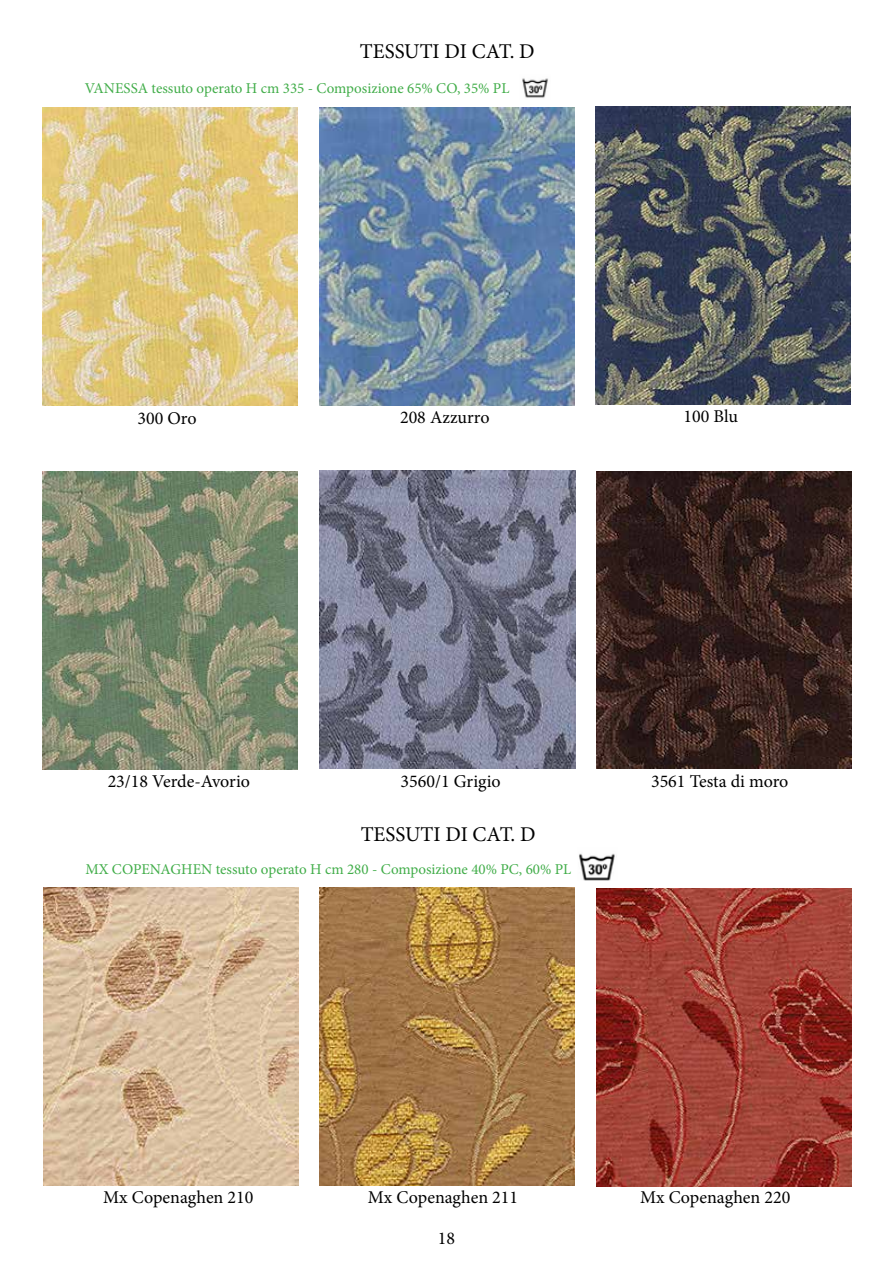
<style>
.page{position:relative;width:893px;height:1263px;background:#fff}
.page>*{position:absolute;margin:0;border:0;box-sizing:border-box;transform-origin:0 0}
.t1{font:21px "Minion Pro";color:#000}
.t2{font:18px "Minion Pro";color:#000}
.t3{font:15px "Minion Pro";color:#41ad49}
</style>
<div class="page">
<img style="left:43px;top:107px;width:255px;height:298px">
<img style="left:320px;top:470px;width:255px;height:298px">
<img style="left:43px;top:471px;width:255px;height:298px">
<img style="left:597px;top:471px;width:254px;height:297px">
<img style="left:595px;top:107px;width:255px;height:297px">
<img style="left:522px;top:78px;width:26px;height:20px">
<img style="left:319px;top:107px;width:255px;height:298px">
<img style="left:579px;top:853px;width:36px;height:27px">
<img style="left:44px;top:887px;width:255px;height:298px">
<img style="left:320px;top:887px;width:255px;height:298px">
<img style="left:596px;top:888px;width:256px;height:298px">
<p class="t1" style="left:360px;top:37px;width:176px">TESSUTI DI CAT. D</p>
<p class="t3" style="left:85px;top:79px;width:426px">VANESSA tessuto operato H cm 335 - Composizione 65% CO, 35% PL</p>
<p class="t2" style="left:137px;top:406px;width:61px">300 Oro</p>
<p class="t2" style="left:400px;top:405px;width:91px">208 Azzurro</p>
<p class="t2" style="left:684px;top:404px;width:56px">100 Blu</p>
<p class="t2" style="left:108px;top:769px;width:144px">23/18 Verde-Avorio</p>
<p class="t2" style="left:401px;top:769px;width:102px">3560/1 Grigio</p>
<p class="t2" style="left:651px;top:769px;width:139px">3561 Testa di moro</p>
<p class="t1" style="left:361px;top:820px;width:176px">TESSUTI DI CAT. D</p>
<p class="t3" style="left:85px;top:859px;width:487px">MX COPENAGHEN tessuto operato H cm 280 - Composizione 40% PC, 60% PL</p>
<p class="t2" style="left:103px;top:1185px;width:152px">Mx Copenaghen 210</p>
<p class="t2" style="left:368px;top:1185px;width:152px">Mx Copenaghen 211</p>
<p class="t2" style="left:640px;top:1185px;width:152px">Mx Copenaghen 220</p>
<p class="t2" style="left:438px;top:1226px;width:19px">18</p>
</div>
